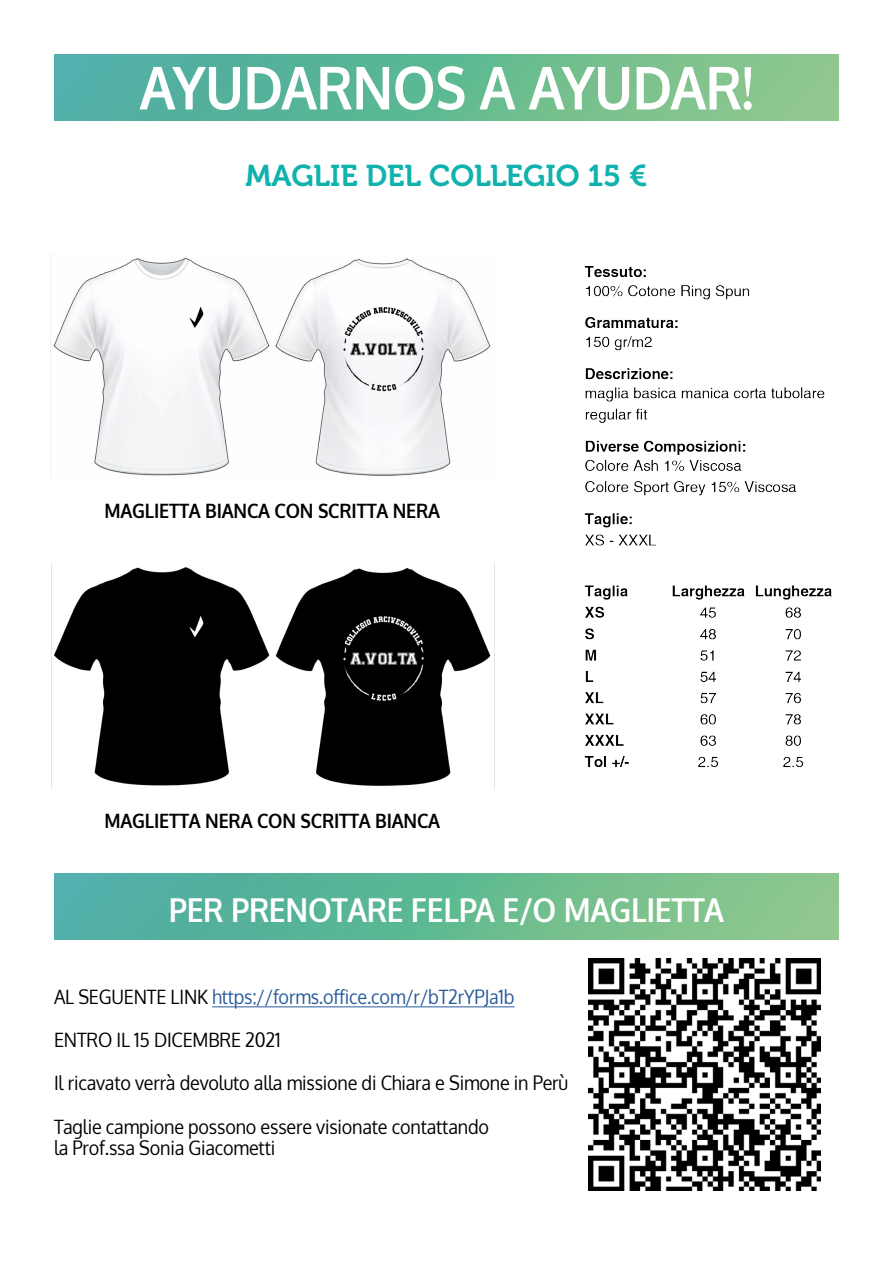
<style>
.page{position:relative;width:893px;height:1263px;background:#fff}
.page>*{position:absolute;margin:0;border:0;box-sizing:border-box;transform-origin:0 0}
.t1{font:700 59.4px "Oxygen";letter-spacing:-.015em;color:#fff;scale:.91 1}
.t2{font:700 33px "Oxygen";letter-spacing:-.01em;color:#fff;scale:.91 1}
.t3{font:30px "Museo 700";color:#0fb2ac}
.t4{font:19.8px/43.2px "Oxygen";letter-spacing:-.01em;color:#000;scale:.91 1}
.t5{font:700 19.8px "Oxygen";letter-spacing:-.01em;color:#000;scale:.91 1}
.s1{color:#275b9b}
</style>
<div class="page">
<img style="left:50px;top:254px;width:441px;height:224px">
<img style="left:54px;top:54px;width:785px;height:66px">
<img style="left:51px;top:563px;width:444px;height:225px">
<img style="left:584px;top:266px;width:248px;height:501px">
<img style="left:54px;top:873px;width:785px;height:66px">
<hr style="left:212px;top:1006px;width:303px;height:1px;background:#275b9b">
<img style="left:588px;top:958px;width:232px;height:232px">
<h1 class="t1" style="left:140px;top:51px;width:676px">AYUDARNOS A AYUDAR!</h1>
<h3 class="t3" style="left:246px;top:158px;width:403px">MAGLIE DEL COLLEGIO 15 €</h3>
<p class="t5" style="left:105px;top:499px;width:370px">MAGLIETTA BIANCA CON SCRITTA NERA</p>
<p class="t5" style="left:105px;top:808px;width:370px">MAGLIETTA NERA CON SCRITTA BIANCA</p>
<h2 class="t2" style="left:169px;top:889px;width:612px">PER PRENOTARE FELPA E/O MAGLIETTA</h2>
<p class="t4" style="left:54px;top:975px;width:567px">AL SEGUENTE LINK <span class="s1">https://forms.office.com/r/bT2rYPJa1b </span>ENTRO IL 15 DICEMBRE 2021<br>Il ricavato verrà devoluto alla missione di Chiara e Simone in Perù Taglie campione possono essere visionate contattando</p>
<p class="t4" style="left:54px;top:1126px;width:245px">la Prof.ssa Sonia Giacometti</p>
</div>
